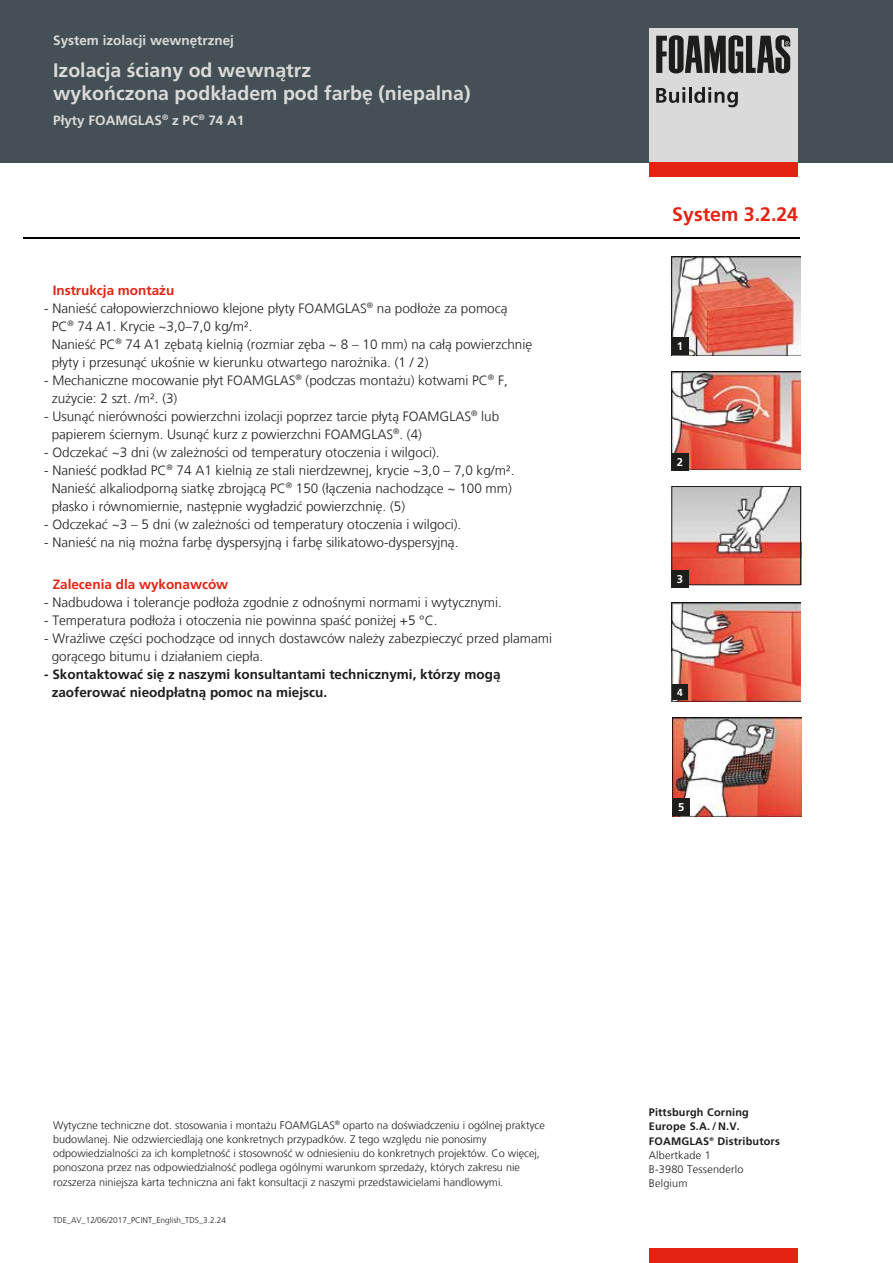
<style>
.page{position:relative;width:893px;height:1263px;background:#fff}
.page>*{position:absolute;margin:0;border:0;box-sizing:border-box;transform-origin:0 0}
.t1{font:700 19.5px/23.4px "Frutiger LT Com";color:#dadada}
.t2{font:700 19.5px "Frutiger LT Com";color:#e42313}
.t3{font:300 13.5px/18px "Frutiger LT Com";color:#1d1d1b}
.t4{font:700 13.5px/18px "Frutiger LT Com";color:#1d1d1b}
.t5{font:700 13.5px "Frutiger LT Com";color:#dadada}
.t6{font:700 13.5px "Frutiger LT Com";color:#e42313}
.t7{font:700 11.25px "Frutiger LT Com";color:#fff}
.t8{font:300 10.8px/14.2px "Frutiger LT Com";color:#1d1d1b}
.t9{font:700 10.8px/14.2px "Frutiger LT Com";letter-spacing:.015em;color:#1d1d1b}
.t10{font:700 10.2px "Frutiger LT Com";color:#fff}
.t11{font:300 8.25px "Frutiger LT Com";color:#1d1d1b}
.s1{font-weight:300}
</style>
<div class="page">
<img style="left:671px;top:256px;width:129px;height:99px">
<img style="left:671px;top:372px;width:129px;height:98px">
<img style="left:671px;top:602px;width:129px;height:99px">
<img style="left:672px;top:718px;width:129px;height:98px">
<img style="left:673px;top:487px;width:128px;height:98px">
<hr style="left:23px;top:237px;width:776px;height:1px;background:#000">
<div style="left:671px;top:486px;width:129px;height:99px;border:1px solid #1d1d1b"></div>
<div style="left:0;top:0;width:892px;height:162px;background:#445055"></div>
<div style="left:648px;top:28px;width:149px;height:134px;background:#dadada"></div>
<div style="left:648px;top:162px;width:149px;height:15px;background:#e42313"></div>
<svg style="left:656px;top:35px;width:134px;height:38px"></svg>
<svg style="left:656px;top:87px;width:29px;height:16px"></svg>
<hr style="left:688px;top:87px;width:3px;height:16px;background:#1d1d1b">
<svg style="left:694px;top:87px;width:43px;height:20px"></svg>
<div style="left:671px;top:337px;width:17px;height:17px;background:#1d1d1b"></div>
<div style="left:671px;top:454px;width:17px;height:17px;background:#1d1d1b"></div>
<div style="left:671px;top:570px;width:17px;height:17px;background:#1d1d1b"></div>
<div style="left:672px;top:685px;width:15px;height:15px;background:#1d1d1b"></div>
<div style="left:673px;top:799px;width:17px;height:17px;background:#1d1d1b"></div>
<div style="left:648px;top:1248px;width:149px;height:15px;background:#e42313"></div>
<p class="t5" style="left:53px;top:32px;width:182px">System izolacji wewnętrznej</p>
<h1 class="t1" style="left:53px;top:59px;width:419px">Izolacja ściany od wewnątrz<br>wykończona podkładem pod farbę (niepalna)</h1>
<p class="t5" style="left:53px;top:112px;width:193px">Płyty FOAMGLAS<sup>®</sup> z PC<sup>®</sup> 74 A1</p>
<p class="t6" style="left:53px;top:282px;width:123px">Instrukcja montażu</p>
<p class="t3" style="left:52px;top:299px;width:482px;text-indent:-7px">- Nanieść całopowierzchniowo klejone płyty FOAMGLAS<sup>®</sup> na podłoże za pomocą PC<sup>®</sup> 74 A1. Krycie ~3,0–7,0 kg/m².<br>Nanieść PC<sup>®</sup> 74 A1 zębatą kielnią (rozmiar zęba ~ 8 – 10 mm) na całą powierzchnię płyty i przesunąć ukośnie w kierunku otwartego narożnika. (1 / 2)</p>
<p class="t3" style="left:52px;top:371px;width:457px;text-indent:-8px">- Mechaniczne mocowanie płyt FOAMGLAS<sup>®</sup> (podczas montażu) kotwami PC<sup>®</sup> F, zużycie: 2 szt. /m². (3)</p>
<p class="t3" style="left:52px;top:407px;width:449px;text-indent:-8px">- Usunąć nierówności powierzchni izolacji poprzez tarcie płytą FOAMGLAS<sup>®</sup> lub papierem ściernym. Usunąć kurz z powierzchni FOAMGLAS<sup>®</sup>. (4)</p>
<p class="t3" style="left:44px;top:443px;width:397px">- Odczekać ~3 dni (w zależności od temperatury otoczenia i wilgoci).</p>
<p class="t3" style="left:52px;top:461px;width:464px;text-indent:-7px">- Nanieść podkład PC<sup>®</sup> 74 A1 kielnią ze stali nierdzewnej, krycie ~3,0 – 7,0 kg/m².<br>Nanieść alkaliodporną siatkę zbrojącą PC<sup>®</sup> 150 (łączenia nachodzące ~ 100 mm) płasko i równomiernie, następnie wygładzić powierzchnię. (5)</p>
<p class="t3" style="left:44px;top:515px;width:418px">- Odczekać ~3 – 5 dni (w zależności od temperatury otoczenia i wilgoci).</p>
<p class="t3" style="left:44px;top:533px;width:416px">- Nanieść na nią można farbę dyspersyjną i farbę silikatowo-dyspersyjną.</p>
<p class="t6" style="left:53px;top:576px;width:177px">Zalecenia dla wykonawców</p>
<p class="t3" style="left:44px;top:593px;width:459px">- Nadbudowa i tolerancje podłoża zgodnie z odnośnymi normami i wytycznymi.</p>
<p class="t3" style="left:44px;top:611px;width:395px">- Temperatura podłoża i otoczenia nie powinna spaść poniżej +5 °C.</p>
<p class="t3" style="left:52px;top:629px;width:502px;text-indent:-8px">- Wrażliwe części pochodzące od innych dostawców należy zabezpieczyć przed plamami gorącego bitumu i działaniem ciepła.</p>
<p class="t4" style="left:52px;top:665px;width:450px;text-indent:-8px">- Skontaktować się z naszymi konsultantami technicznymi, którzy mogą zaoferować nieodpłatną pomoc na miejscu.</p>
<h1 class="t2" style="left:672px;top:202px;width:127px">System 3.2.24</h1>
<p class="t7" style="left:676px;top:339px;width:8px">1</p>
<p class="t7" style="left:676px;top:456px;width:8px">2</p>
<p class="t7" style="left:676px;top:572px;width:8px">3</p>
<p class="t10" style="left:677px;top:686px;width:7px">4</p>
<p class="t7" style="left:678px;top:800px;width:8px">5</p>
<p class="t8" style="left:53px;top:1118px;width:493px">Wytyczne techniczne dot. stosowania i montażu FOAMGLAS<sup>®</sup> oparto na doświadczeniu i ogólnej praktyce budowlanej. Nie odzwierciedlają one konkretnych przypadków. Z tego względu nie ponosimy odpowiedzialności za ich kompletność i stosowność w odniesieniu do konkretnych projektów. Co więcej, ponoszona przez nas odpowiedzialność podlega ogólnymi warunkom sprzedaży, których zakresu nie rozszerza niniejsza karta techniczna ani fakt konsultacji z naszymi przedstawicielami handlowymi.</p>
<p class="t11" style="left:53px;top:1216px;width:174px">TDE_AV_12/06/2017_PCINT_English_TDS_3.2.24</p>
<p class="t9" style="left:648px;top:1105px;width:133px">Pittsburgh Corning<br>Europe S.A. / N.V.<br>FOAMGLAS<sup>®</sup> Distributors<br><span class="s1">Albertkade 1<br>B-3980 Tessenderlo<br>Belgium</span></p>
</div>
